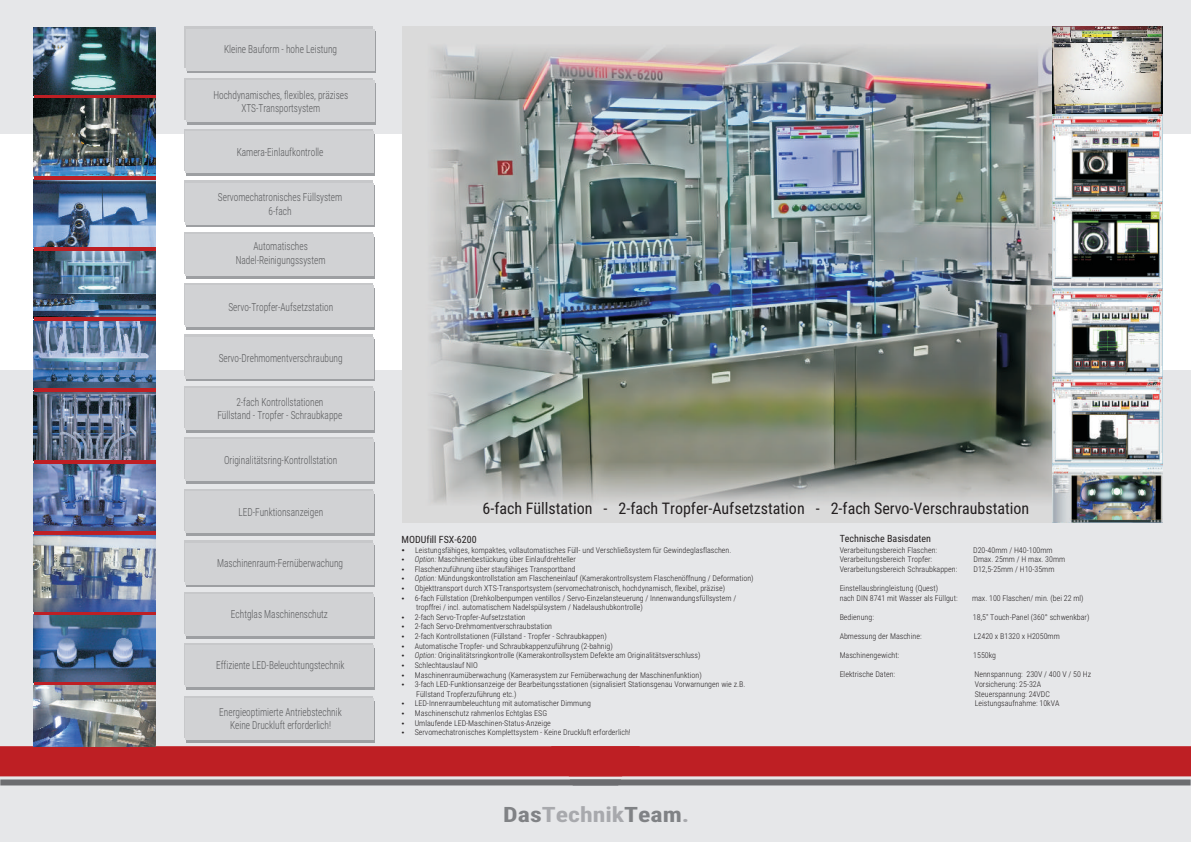
<style>
.page{position:relative;width:1191px;height:842px;background:#fff}
.page>*{position:absolute;margin:0;border:0;box-sizing:border-box;transform-origin:0 0}
.t1{font:700 21.2px "Roboto Condensed";color:#a8a9ad;scale:1.22 1}
.t2{font:16px "Roboto Condensed";color:#231f20}
.t3{font:300 11.1px/13.4px "Roboto Condensed";color:#57585a;text-align:center;scale:.84 1}
.t4{font:10px "Roboto Condensed";color:#231f20}
.t5{font:300 8px/9.6px "Roboto Condensed";color:#231f20}
.s1{font-style:italic}
.s2{color:#808285}
</style>
<div class="page">
<div style="left:0;top:0;width:1191px;height:134px;background:#e6e7e9"></div>
<div style="left:0;top:370px;width:1191px;height:472px;background:#e6e7e9"></div>
<svg style="left:0;top:746px;width:1191px;height:39px;background:#b53a3f"></svg>
<img style="left:402px;top:27px;width:650px;height:496px">
<img style="left:1052px;top:27px;width:110px;height:496px">
<img style="left:34px;top:615px;width:122px;height:67px">
<img style="left:34px;top:463px;width:122px;height:69px">
<img style="left:34px;top:27px;width:122px;height:69px">
<img style="left:34px;top:179px;width:122px;height:139px">
<img style="left:34px;top:321px;width:122px;height:68px">
<img style="left:34px;top:392px;width:122px;height:68px">
<hr style="left:34px;top:96px;width:122px;height:3px;background:#be1f24">
<hr style="left:34px;top:248px;width:122px;height:3px;background:#be1f24">
<hr style="left:34px;top:318px;width:122px;height:3px;background:#be1f24">
<hr style="left:34px;top:389px;width:122px;height:3px;background:#be1f24">
<hr style="left:34px;top:460px;width:122px;height:3px;background:#be1f24">
<hr style="left:34px;top:611px;width:122px;height:4px;background:#be1f24">
<hr style="left:34px;top:682px;width:122px;height:3px;background:#be1f24">
<img style="left:34px;top:535px;width:122px;height:77px">
<img style="left:34px;top:685px;width:122px;height:61px">
<hr style="left:34px;top:532px;width:122px;height:3px;background:#be1f24">
<img style="left:34px;top:99px;width:122px;height:77px">
<hr style="left:34px;top:176px;width:122px;height:3px;background:#be1f24">
<div style="left:185px;top:78px;width:188px;height:41px;background:#c7c8ca"></div>
<div style="left:187px;top:83px;width:188px;height:41px;background:#9d9fa2"></div>
<div style="left:186px;top:80px;width:188px;height:42px;background:#d1d2d4"></div>
<div style="left:184px;top:129px;width:188px;height:41px;background:#c7c8ca"></div>
<div style="left:187px;top:134px;width:188px;height:41px;background:linear-gradient(to bottom,#d1d2d4,#d1d2d4)"></div>
<div style="left:185px;top:132px;width:188px;height:41px;background:#d1d2d4"></div>
<div style="left:184px;top:181px;width:188px;height:41px;background:#c7c8ca"></div>
<div style="left:187px;top:186px;width:188px;height:41px;background:linear-gradient(to bottom,#d1d2d4,#d1d2d4)"></div>
<div style="left:185px;top:183px;width:188px;height:42px;background:#d1d2d4"></div>
<div style="left:184px;top:232px;width:188px;height:41px;background:#c7c8ca"></div>
<div style="left:187px;top:237px;width:188px;height:41px;background:linear-gradient(to bottom,#d1d2d4,#d1d2d4)"></div>
<div style="left:185px;top:234px;width:188px;height:42px;background:#d1d2d4"></div>
<div style="left:184px;top:283px;width:188px;height:42px;background:#c7c8ca"></div>
<div style="left:187px;top:288px;width:188px;height:42px;background:#9d9fa2"></div>
<div style="left:185px;top:286px;width:188px;height:41px;background:#d1d2d4"></div>
<div style="left:184px;top:334px;width:188px;height:42px;background:#c7c8ca"></div>
<svg style="left:187px;top:339px;width:188px;height:42px"></svg>
<div style="left:185px;top:337px;width:188px;height:41px;background:#d1d2d4"></div>
<div style="left:184px;top:386px;width:188px;height:41px;background:#c7c8ca"></div>
<div style="left:187px;top:391px;width:188px;height:41px;background:linear-gradient(to bottom,#d1d2d4,#d1d2d4)"></div>
<div style="left:185px;top:389px;width:188px;height:41px;background:#d1d2d4"></div>
<div style="left:184px;top:437px;width:188px;height:42px;background:#c7c8ca"></div>
<div style="left:187px;top:442px;width:188px;height:42px;background:#9d9fa2"></div>
<div style="left:185px;top:440px;width:188px;height:41px;background:#d1d2d4"></div>
<div style="left:184px;top:489px;width:188px;height:41px;background:#c7c8ca"></div>
<div style="left:187px;top:494px;width:188px;height:41px;background:linear-gradient(to bottom,#d1d2d4,#d1d2d4)"></div>
<div style="left:185px;top:491px;width:188px;height:42px;background:#d1d2d4"></div>
<div style="left:184px;top:540px;width:188px;height:42px;background:#c7c8ca"></div>
<svg style="left:187px;top:545px;width:188px;height:42px"></svg>
<div style="left:185px;top:543px;width:188px;height:41px;background:#d1d2d4"></div>
<div style="left:184px;top:592px;width:188px;height:41px;background:#c7c8ca"></div>
<div style="left:187px;top:597px;width:188px;height:41px;background:linear-gradient(to bottom,#d1d2d4,#d1d2d4)"></div>
<div style="left:185px;top:595px;width:188px;height:41px;background:#d1d2d4"></div>
<div style="left:184px;top:643px;width:188px;height:42px;background:#c7c8ca"></div>
<div style="left:187px;top:648px;width:188px;height:42px;background:#9d9fa2"></div>
<div style="left:185px;top:646px;width:188px;height:41px;background:#d1d2d4"></div>
<div style="left:184px;top:696px;width:188px;height:41px;background:#c7c8ca"></div>
<div style="left:187px;top:701px;width:188px;height:41px;background:linear-gradient(to bottom,#d1d2d4,#d1d2d4)"></div>
<div style="left:185px;top:698px;width:188px;height:42px;background:#d1d2d4"></div>
<div style="left:185px;top:27px;width:188px;height:41px;background:#c7c8ca"></div>
<div style="left:187px;top:32px;width:188px;height:41px;background:#9d9fa2"></div>
<div style="left:186px;top:29px;width:188px;height:42px;background:#d1d2d4"></div>
<h3 class="t3" style="left:224px;top:44px;width:136px">Kleine Bauform - hohe Leistung</h3>
<h3 class="t3" style="left:213px;top:89px;width:162px">Hochdynamisches, flexibles, präzises<br>XTS-Transportsystem</h3>
<h3 class="t3" style="left:237px;top:146px;width:105px">Kamera-Einlaufkontrolle</h3>
<h3 class="t3" style="left:218px;top:192px;width:150px">Servomechatronisches Füllsystem<br>6-fach</h3>
<h3 class="t3" style="left:236px;top:241px;width:108px">Automatisches<br>Nadel-Reinigungssystem</h3>
<h3 class="t3" style="left:228px;top:301px;width:126px">Servo-Tropfer-Aufsetzstation</h3>
<h3 class="t3" style="left:219px;top:353px;width:149px">Servo-Drehmomentverschraubung</h3>
<h3 class="t3" style="left:217px;top:396px;width:150px">2-fach Kontrollstationen<br>Füllstand - Tropfer - Schraubkappe</h3>
<h3 class="t3" style="left:224px;top:454px;width:136px">Originalitätsring-Kontrollstation</h3>
<h3 class="t3" style="left:238px;top:506px;width:102px">LED-Funktionsanzeigen</h3>
<h3 class="t3" style="left:217px;top:558px;width:151px">Maschinenraum-Fernüberwachung</h3>
<h3 class="t3" style="left:231px;top:608px;width:117px">Echtglas Maschinenschutz</h3>
<h3 class="t3" style="left:216px;top:660px;width:154px">Effiziente LED-Beleuchtungstechnik</h3>
<h3 class="t3" style="left:219px;top:706px;width:147px">Energieoptimierte Antriebstechnik<br>Keine Druckluft erforderlich!</h3>
<h2 class="t2" style="left:482px;top:502px;width:548px">6-fach Füllstation - 2-fach Tropfer-Aufsetzstation - 2-fach Servo-Verschraubstation</h2>
<p class="t4" style="left:401px;top:535px;width:76px">MODUfill FSX-6200</p>
<p class="t5" style="left:415px;top:546px;width:340px">Leistungsfähiges, kompaktes, vollautomatisches Füll- und Verschließsystem für Gewindeglasflaschen.<br><span class="s1">Option:</span> Maschinenbestückung über Einlaufdrehteller<br>Flaschenzuführung über staufähiges Transportband<br><span class="s1">Option:</span> Mündungskontrollstation am Flascheneinlauf (Kamerakontrollsystem Flaschenöffnung / Deformation)<br>Objekttransport durch XTS-Transportsystem (servomechatronisch, hochdynamisch, flexibel, präzise)<br>6-fach Füllstation (Drehkolbenpumpen ventillos / Servo-Einzelansteuerung / Innenwandungsfüllsystem / tropffrei / incl. automatischem Nadelspülsystem / Nadelaushubkontrolle)<br>2-fach Servo-Tropfer-Aufsetzstation<br>2-fach Servo-Drehmomentverschraubstation<br>2-fach Kontrollstationen (Füllstand - Tropfer - Schraubkappen)<br>Automatische Tropfer- und Schraubkappenzuführung (2-bahnig)<br><span class="s1">Option:</span> Originalitätsringkontrolle (Kamerakontrollsystem Defekte am Originalitätsverschluss)<br>Schlechtauslauf NIO<br>Maschinenraumüberwachung (Kamerasystem zur Fernüberwachung der Maschinenfunktion)<br>3-fach LED-Funktionsanzeige der Bearbeitungsstationen (signalisiert Stationsgenau Vorwarnungen wie z.B.<br>Füllstand Tropferzuführung etc.)<br>LED-Innenraumbeleuchtung mit automatischer Dimmung<br>Maschinenschutz rahmenlos Echtglas ESG<br>Umlaufende LED-Maschinen-Status-Anzeige<br>Servomechatronisches Komplettsystem - Keine Druckluft erforderlich!</p>
<h1 class="t1" style="left:503px;top:806px;width:154px"><span class="s2">Das</span>Technik<span class="s2">Team</span>.</h1>
<p class="t4" style="left:839px;top:535px;width:93px">Technische Basisdaten</p>
<p class="t5" style="left:839px;top:546px;width:99px">Verarbeitungsbereich Flaschen:</p>
<p class="t5" style="left:973px;top:546px;width:81px">D20-40mm / H40-100mm</p>
<p class="t5" style="left:839px;top:555px;width:94px">Verarbeitungsbereich Tropfer:</p>
<p class="t5" style="left:973px;top:555px;width:93px">Dmax. 25mm / H max. 30mm</p>
<p class="t5" style="left:839px;top:565px;width:119px">Verarbeitungsbereich Schraubkappen:</p>
<p class="t5" style="left:973px;top:565px;width:82px">D12,5-25mm / H10-35mm</p>
<p class="t5" style="left:839px;top:584px;width:119px">Einstellausbringleistung (Quest)<br>nach DIN 8741 mit Wasser als Füllgut:</p>
<p class="t5" style="left:972px;top:594px;width:113px">max. 100 Flaschen/ min. (bei 22 ml)</p>
<p class="t5" style="left:839px;top:613px;width:36px">Bedienung:</p>
<p class="t5" style="left:973px;top:613px;width:118px">18,5" Touch-Panel (360° schwenkbar)</p>
<p class="t5" style="left:839px;top:632px;width:83px">Abmessung der Maschine:</p>
<p class="t5" style="left:974px;top:632px;width:87px">L2420 x B1320 x H2050mm</p>
<p class="t5" style="left:839px;top:651px;width:61px">Maschinengewicht:</p>
<p class="t5" style="left:973px;top:651px;width:24px">1550kg</p>
<p class="t5" style="left:839px;top:671px;width:57px">Elektrische Daten:</p>
<p class="t5" style="left:974px;top:671px;width:118px">Nennspannung: 230V / 400 V / 50 Hz<br>Vorsicherung: 25-32A<br>Steuerspannung: 24VDC<br>Leistungsaufnahme: 10kVA</p>
</div>
